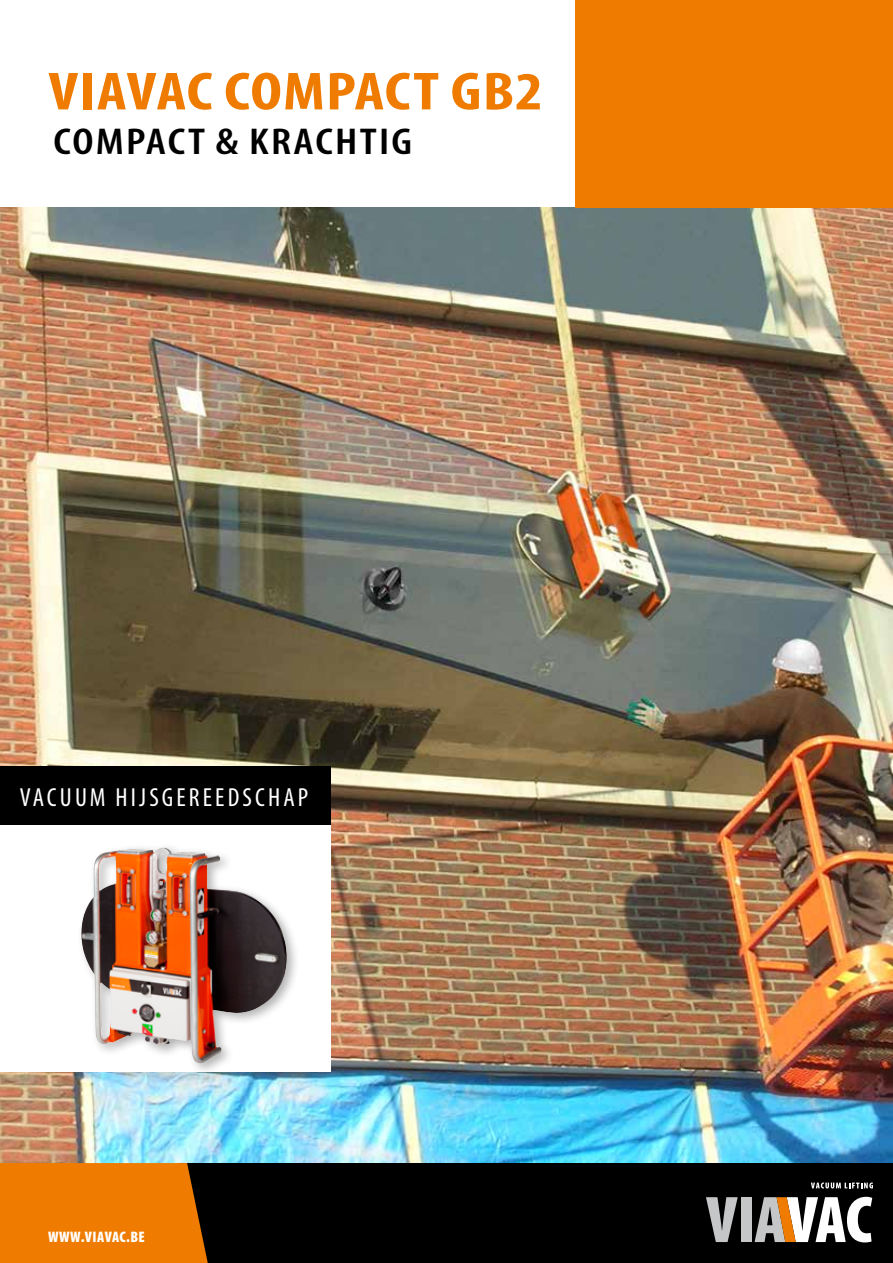
<style>
.page{position:relative;width:893px;height:1263px;background:#fff}
.page>*{position:absolute;margin:0;border:0;box-sizing:border-box;transform-origin:0 0}
.t1{font:700 condensed 54px "Myriad Pro";letter-spacing:.01em;color:#ef7c00;scale:1.21 1}
.t2{font:600 condensed 37.5px "Myriad Pro";letter-spacing:.05em;color:#000;scale:1.21 1}
.t3{font:condensed 26.25px "Myriad Pro";letter-spacing:.12em;color:#fff}
.t4{font:900 condensed 15.3px "Myriad Pro";letter-spacing:.03em;color:#fff}
</style>
<div class="page">
<img style="left:0;top:207px;width:893px;height:956px">
<div style="left:575px;top:0;width:318px;height:207px;background:#ef7c00"></div>
<div style="left:180px;top:1163px;width:713px;height:100px;background:#000"></div>
<div style="left:0;top:1163px;width:208px;height:100px;background:#ef7c00"></div>
<svg style="left:811px;top:1182px;width:62px;height:6px"></svg>
<svg style="left:706px;top:1197px;width:32px;height:45px"></svg>
<div style="left:741px;top:1197px;width:10px;height:45px;background:#c5c6c8"></div>
<svg style="left:755px;top:1197px;width:117px;height:45px"></svg>
<div style="left:0;top:766px;width:330px;height:59px;background:#000"></div>
<div style="left:0;top:826px;width:330px;height:246px;background:#fff"></div>
<div style="left:76px;top:843px;width:224px;height:229px;background:#000;opacity:.3"></div>
<img style="left:81px;top:848px;width:206px;height:215px">
<h1 class="t1" style="left:49px;top:58px;width:410px">VIAVAC COMPACT GB2</h1>
<h2 class="t2" style="left:53px;top:119px;width:298px">COMPACT &amp; KRACHTIG</h2>
<p class="t3" style="left:20px;top:782px;width:290px">VACUUM HIJSGEREEDSCHAP</p>
<p class="t4" style="left:48px;top:1227px;width:98px">WWW.VIAVAC.BE</p>
</div>
